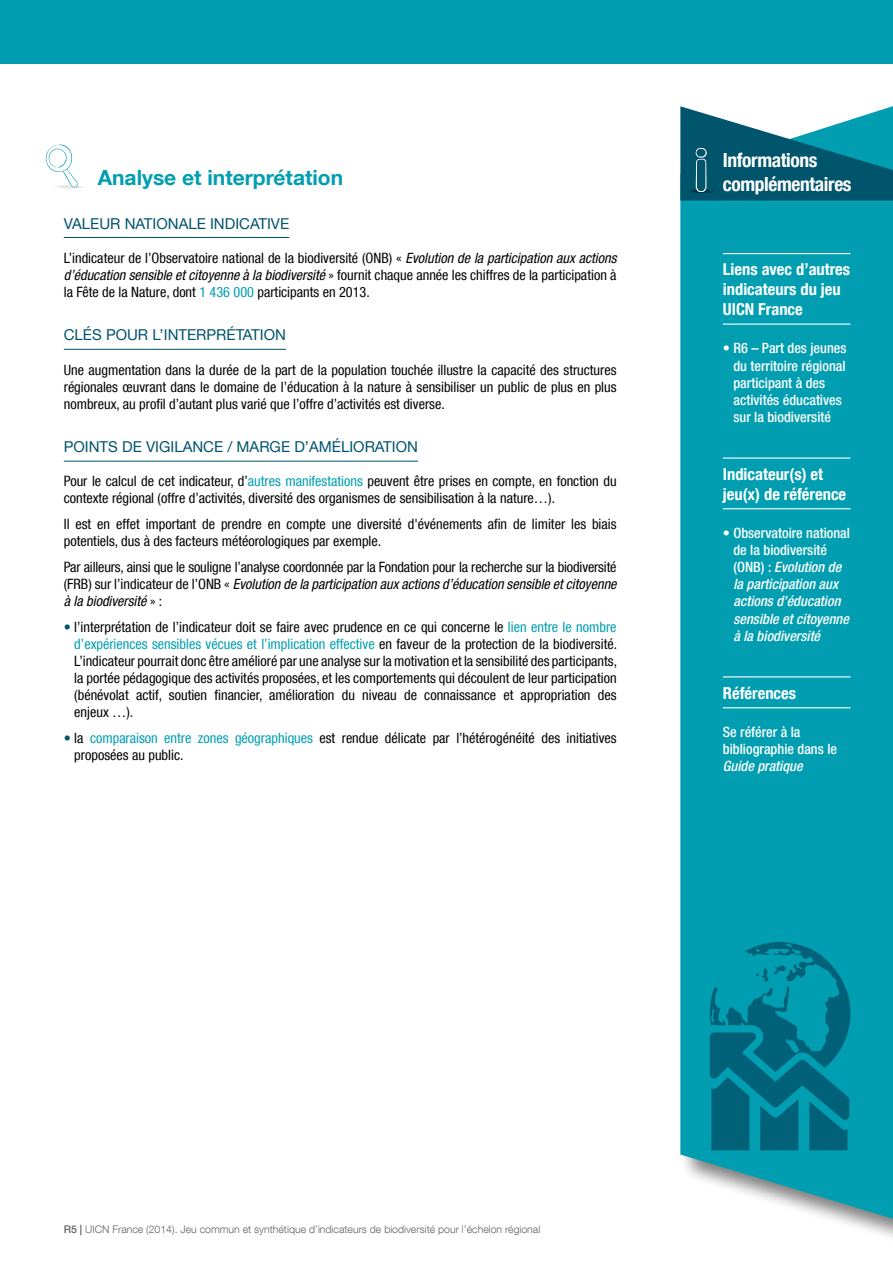
<style>
.page{position:relative;width:893px;height:1263px;background:#fff}
.page>*{position:absolute;margin:0;border:0;box-sizing:border-box;transform-origin:0 0}
.t1{font:700 21px "Helvetica Neue LT Com";color:#009eb0}
.t2{font:700 condensed 19.5px/23.4px "Helvetica Neue LT Com";letter-spacing:-.02em;color:#fff}
.t3{font:700 condensed 16.5px/19.8px "Helvetica Neue LT Com";color:#fff}
.t4{font:15px "Helvetica Neue LT Com";color:#00546c}
.t5{font:condensed 14.25px/17.1px "Helvetica Neue LT Com";color:#000;text-align:justify}
.t6{font:italic 500 condensed 14.25px/17.1px "Helvetica Neue LT Com";color:#fff}
.t7{font:500 condensed 14.25px/17.1px "Helvetica Neue LT Com";color:#fff}
.t8{font:300 10.5px "Helvetica Neue LT Com";color:#646363}
.s1{font-style:italic}
.s2{color:#009eb0}
.s3{color:#00546c}
.s4{font-style:normal}
.s5{font-weight:500}
</style>
<div class="page">
<div style="left:679px;top:102px;width:214px;height:1146px;background:#000;opacity:.5"></div>
<div style="left:680px;top:201px;width:213px;height:1018px;background:#009eb0"></div>
<svg style="left:680px;top:106px;width:213px;height:95px"></svg>
<div style="left:0;top:0;width:893px;height:64px;background:#009eb0"></div>
<svg style="left:710px;top:942px;width:140px;height:208px;background:#007e94"></svg>
<hr style="left:64px;top:237px;width:225px;height:1px;background:#00546c">
<hr style="left:64px;top:349px;width:222px;height:1px;background:#00546c">
<hr style="left:64px;top:461px;width:354px;height:1px;background:#00546c">
<svg style="left:45px;top:144px;width:39px;height:45px"></svg>
<hr style="left:723px;top:253px;width:127px;height:1px;background:#fff">
<hr style="left:723px;top:324px;width:127px;height:1px;background:#fff">
<hr style="left:723px;top:457px;width:127px;height:2px;background:#fff">
<hr style="left:723px;top:508px;width:127px;height:1px;background:#fff">
<hr style="left:723px;top:676px;width:127px;height:1px;background:#fff">
<hr style="left:723px;top:707px;width:127px;height:1px;background:#fff">
<h1 class="t1" style="left:98px;top:164px;width:247px">Analyse et interprétation</h1>
<p class="t4" style="left:64px;top:214px;width:227px">VALEUR NATIONALE INDICATIVE</p>
<p class="t5" style="left:64px;top:249px;width:554px">L’indicateur de l’Observatoire national de la biodiversité (ONB) « <span class="s1">Evolution de la participation aux actions d’éducation sensible et citoyenne à la biodiversité</span> » fournit chaque année les chiffres de la participation à la Fête de la Nature, dont <span class="s2">1 436 000</span> participants en 2013.</p>
<p class="t4" style="left:64px;top:326px;width:224px">CLÉS POUR L’INTERPRÉTATION</p>
<p class="t5" style="left:64px;top:361px;width:554px">Une augmentation dans la durée de la part de la population touchée illustre la capacité des structures régionales œuvrant dans le domaine de l’éducation à la nature à sensibiliser un public de plus en plus nombreux, au profil d’autant plus varié que l’offre d’activités est diverse.</p>
<p class="t4" style="left:64px;top:438px;width:356px">POINTS DE VIGILANCE / MARGE D’AMÉLIORATION</p>
<p class="t5" style="left:64px;top:473px;width:554px">Pour le calcul de cet indicateur, d’<span class="s2">autres manifestations</span> peuvent être prises en compte, en fonction du contexte régional (offre d’activités, diversité des organismes de sensibilisation à la nature…).</p>
<p class="t5" style="left:64px;top:515px;width:554px">Il est en effet important de prendre en compte une diversité d'événements afin de limiter les biais potentiels, dus à des facteurs météorologiques par exemple.</p>
<p class="t5" style="left:64px;top:558px;width:554px">Par ailleurs, ainsi que le souligne l’analyse coordonnée par la Fondation pour la recherche sur la biodiversité (FRB) sur l’indicateur de l’ONB « <span class="s1">Evolution de la participation aux actions d’éducation sensible et citoyenne à la biodiversité</span> » :</p>
<p class="t5" style="left:74px;top:618px;width:544px;text-indent:-11px"><span class="s3">•</span> l’interprétation de l’indicateur doit se faire avec prudence en ce qui concerne le <span class="s2">lien entre le nombre d’expériences sensibles vécues et l’implication effective</span> en faveur de la protection de la biodiversité.<br>L’indicateur pourrait donc être amélioré par une analyse sur la motivation et la sensibilité des participants, la portée pédagogique des activités proposées, et les comportements qui découlent de leur participation (bénévolat actif, soutien financier, amélioration du niveau de connaissance et appropriation des enjeux …).</p>
<p class="t5" style="left:74px;top:729px;width:544px;text-indent:-11px"><span class="s3">•</span> la <span class="s2">comparaison entre zones géographiques</span> est rendue délicate par l’hétérogénéité des initiatives proposées au public.</p>
<h2 class="t2" style="left:723px;top:149px;width:130px">Informations complémentaires</h2>
<p class="t3" style="left:723px;top:260px;width:129px">Liens avec d’autres indicateurs du jeu<br>UICN France</p>
<p class="t7" style="left:733px;top:340px;width:115px;text-indent:-11px">• R6 – Part des jeunes du territoire régional participant à des activités éducatives sur la biodiversité</p>
<p class="t3" style="left:723px;top:464px;width:125px">Indicateur(s) et jeu(x) de référence</p>
<p class="t6" style="left:733px;top:524px;width:118px;text-indent:-11px"><span class="s4">• Observatoire national de la biodiversité (ONB) :</span> Evolution de la participation aux actions d’éducation sensible et citoyenne à la biodiversité</p>
<p class="t3" style="left:723px;top:683px;width:75px">Références</p>
<p class="t7" style="left:723px;top:723px;width:116px">Se référer à la bibliographie dans le</p>
<p class="t6" style="left:723px;top:757px;width:81px">Guide pratique</p>
<p class="t8" style="left:64px;top:1223px;width:478px"><span class="s5">R5 |</span> UICN France (2014). Jeu commun et synthétique d’indicateurs de biodiversité pour l’échelon régional</p>
</div>
